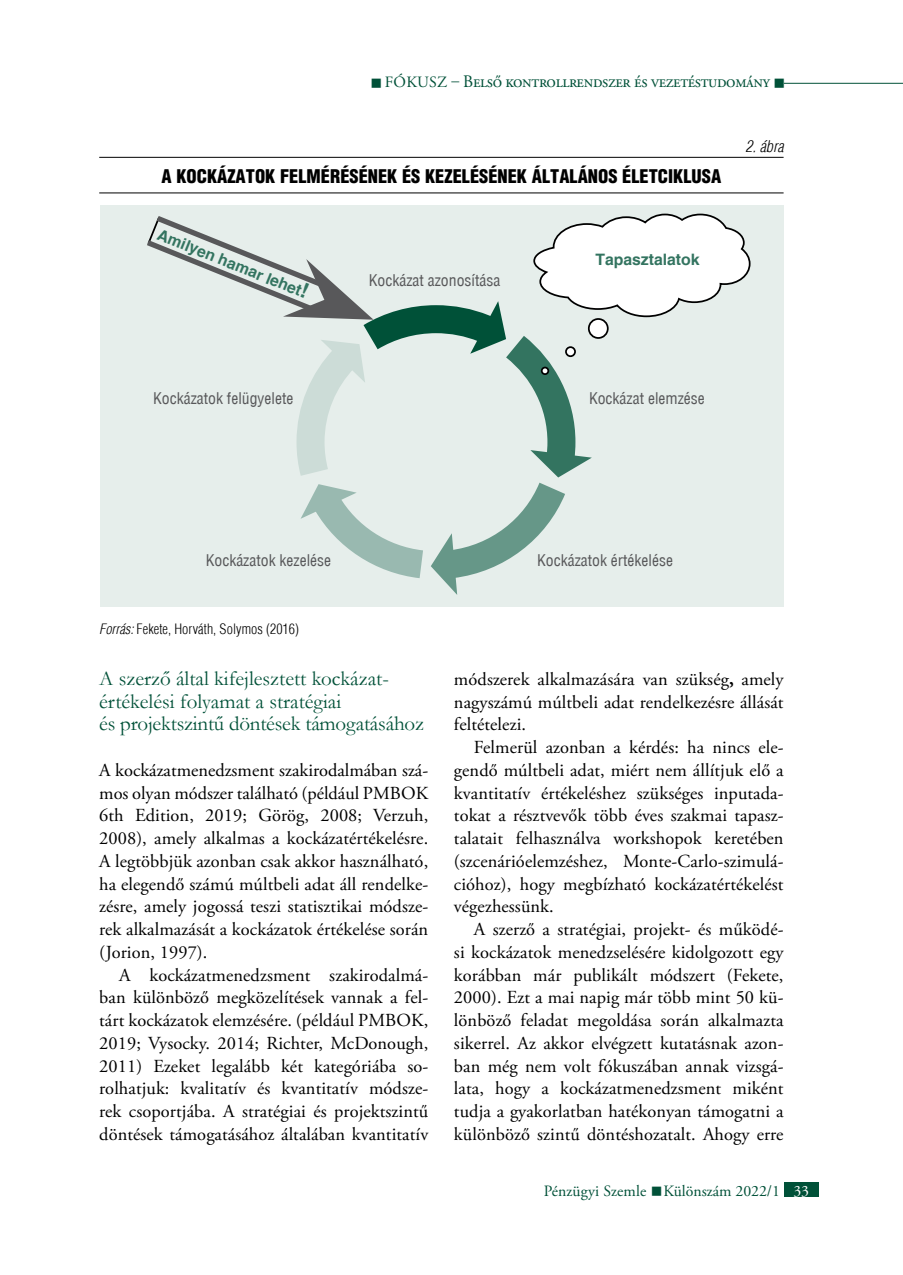
<style>
.page{position:relative;width:903px;height:1275px;background:#fff}
.page>*{position:absolute;margin:0;border:0;box-sizing:border-box;transform-origin:0 0}
.t1{font:21px/22.8px "Garamond";color:#005138}
.t2{font:18.38px/22.8px "Adobe Garamond Pro";letter-spacing:.005em;color:#000;text-align:justify}
.t3{font:900 condensed 18.38px "H Helvetica";color:#000}
.t4{font:17.5px "Adobe Garamond Pro";letter-spacing:-.02em;color:#005138;scale:.95 1}
.t5{font:condensed 15.75px "H Helvetica";color:#58585a}
.t6{font:15.75px "Adobe Garamond Pro";color:#005138}
.t7{font:700 15.75px "H Helvetica";color:#337460}
.t8{font:italic 300 condensed 15.75px "H Helvetica";color:#000}
.t9{font:300 condensed 14px "H Helvetica";letter-spacing:.005em;color:#000}
.s1{font-size:15.75px}
.s2{font-size:21px}
.s3{font-style:italic}
.s4{font-weight:700}
.s5{color:#fff}
</style>
<div class="page">
<hr style="left:784px;top:83px;width:119px;height:1px;background:#005138">
<div style="left:784px;top:1182px;width:35px;height:15px;background:#005138"></div>
<hr style="left:99px;top:157px;width:684px;height:1px;background:#000">
<hr style="left:99px;top:192px;width:684px;height:1px;background:#000">
<div style="left:100px;top:205px;width:683px;height:402px;background:#e6eeeb"></div>
<svg style="left:147px;top:213px;width:604px;height:382px"></svg>
<div style="left:541px;top:367px;width:8px;height:8px;border:2px solid #000;border-radius:50%"></div>
<p class="t4" style="left:370px;top:71px;width:438px">■ <span class="s1">Fóku sz –</span> Belső kontrollrendszer és vezetéstudomány ■</p>
<p class="t3" style="left:162px;top:164px;width:561px">A KOCKÁZATOK FELMÉRÉSÉNEK ÉS KEZELÉSÉNEK ÁLTALÁNOS ÉLETCIKLUSA</p>
<p class="t7" style="left:162px;top:224px;width:163px;rotate:22deg">Amilyen hamar lehet<span class="s2">!</span></p>
<p class="t5" style="left:369px;top:271px;width:133px">Kockázat azonosítása</p>
<p class="t7" style="left:595px;top:250px;width:106px">Tapasztalatok</p>
<p class="t8" style="left:745px;top:137px;width:40px">2. ábra</p>
<p class="t5" style="left:153px;top:388px;width:142px">Kockázatok felügyelete</p>
<p class="t5" style="left:589px;top:388px;width:117px">Kockázat elemzése</p>
<p class="t5" style="left:206px;top:551px;width:127px">Kockázatok kezelése</p>
<p class="t5" style="left:537px;top:551px;width:137px">Kockázatok értékelése</p>
<p class="t9" style="left:99px;top:620px;width:201px"><span class="s3">Forrás:</span> Fekete, Horváth, Solymos (2016)</p>
<p class="t1" style="left:99px;top:666px;width:326px">A szerző által kifejlesztett kockázat&shy;értékelési folyamat a stratégiai<br>és projektszintű döntések támogatásához</p>
<p class="t2" style="left:99px;top:759px;width:331px">A kockázatmenedzsment szakirodalmában szá&shy;mos olyan módszer található (például PMBOK 6th Edition, 2019; Görög, 2008; Verzuh, 2008), amely alkalmas a kockázatértékelésre.<br>A legtöbbjük azonban csak akkor használható, ha elegendő számú múltbeli adat áll rendelke&shy;zésre, amely jogossá teszi statisztikai módsze&shy;rek alkalmazását a kockázatok értékelése során (Jorion, 1997).</p>
<p class="t2" style="left:99px;top:964px;width:331px;text-indent:20px">A kockázatmenedzsment szakirodalmá&shy;ban különböző megközelítések vannak a fel&shy;tárt kockázatok elemzésére. (például PMBOK, 2019; Vysocky. 2014; Richter, McDonough, 2011) Ezeket legalább két kategóriába so&shy;rolhatjuk: kvalitatív és kvantitatív módsze&shy;rek csoportjába. A stratégiai és projektszintű döntések támogatásához általában kvantitatív</p>
<p class="t2" style="left:454px;top:668px;width:331px">módszerek alkalmazására van szükség<span class="s4">,</span> amely nagyszámú múltbeli adat rendelkezésre állását feltételezi.</p>
<p class="t2" style="left:454px;top:737px;width:331px;text-indent:20px">Felmerül azonban a kérdés: ha nincs ele&shy;gendő múltbeli adat, miért nem állítjuk elő a kvantitatív értékeléshez szükséges inputada&shy;tokat a résztvevők több éves szakmai tapasz&shy;talatait felhasználva workshopok keretében (szcenárióelemzéshez, Monte-Carlo-szimulá&shy;cióhoz), hogy megbízható kockázatértékelést végezhessünk.</p>
<p class="t2" style="left:454px;top:919px;width:331px;text-indent:20px">A szerző a stratégiai, projekt- és működé&shy;si kockázatok menedzselésére kidolgozott egy korábban már publikált módszert (Fekete, 2000). Ezt a mai napig már több mint 50 kü&shy;lönböző feladat megoldása során alkalmazta sikerrel. Az akkor elvégzett kutatásnak azon&shy;ban még nem volt fókuszában annak vizsgá&shy;lata, hogy a kockázatmenedzsment miként tudja a gyakorlatban hatékonyan támogatni a különböző szintű döntéshozatalt. Ahogy erre</p>
<p class="t6" style="left:544px;top:1181px;width:267px">Pénzügyi Szemle ■Különszám 2022/1 <span class="s5">33</span></p>
</div>
